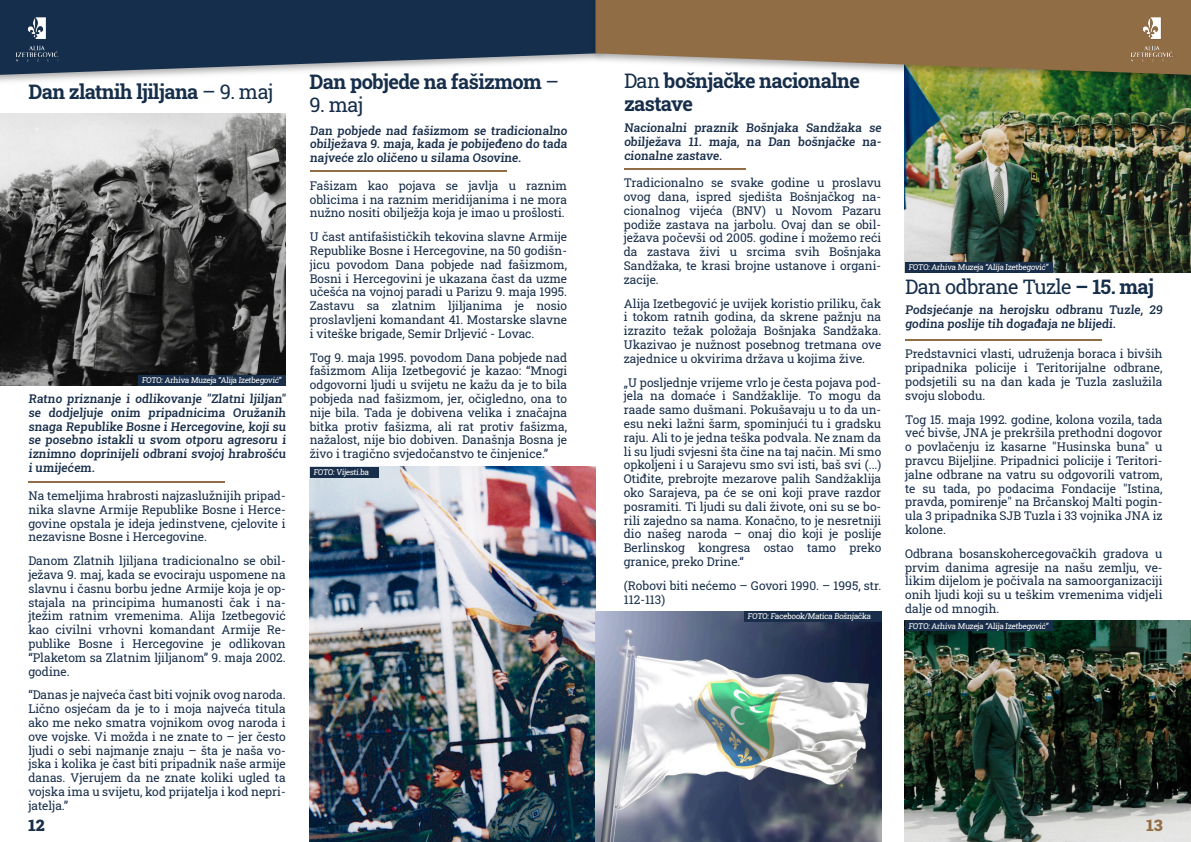
<style>
.page{position:relative;width:1191px;height:842px;background:#fff}
.page>*{position:absolute;margin:0;border:0;box-sizing:border-box;transform-origin:0 0}
.t1{font:700 20px/23px "Roboto Slab";letter-spacing:-.03em;color:#162e4a}
.t2{font:20px "Roboto Slab";letter-spacing:-.03em;color:#162e4a}
.t3{font:900 16.1px "Roboto Slab";color:#182e4a}
.t4{font:900 16.1px "Roboto Slab";color:#936e46}
.t5{font:12px/13.8px "Roboto Slab";color:#182e4a;text-align:justify}
.t6{font:500 12px/13.8px "Roboto Slab";color:#182e4a;text-align:justify}
.t7{font:8px "Roboto Slab";letter-spacing:-.03em;color:#fff}
.s1{font-weight:400}
.s2{font-weight:700}
</style>
<div class="page">
<img style="left:905px;top:620px;width:286px;height:222px">
<div style="left:905px;top:620px;width:147px;height:11px;background:#182e4a"></div>
<img style="left:905px;top:85px;width:286px;height:188px">
<svg style="left:75px;top:0;width:516px;height:75px;fill:#142e4b"></svg>
<img style="left:591px;top:0;width:600px;height:85px">
<svg style="left:595px;top:0;width:520px;height:75px;fill:#916d46"></svg>
<img style="left:0;top:0;width:75px;height:75px">
<img style="left:1115px;top:0;width:76px;height:75px">
<hr style="left:28px;top:481px;width:197px;height:1px;background:#916d46">
<img style="left:0;top:114px;width:286px;height:271px">
<div style="left:138px;top:375px;width:148px;height:10px;background:#182e4a"></div>
<hr style="left:310px;top:171px;width:196px;height:1px;background:#916d46">
<img style="left:310px;top:467px;width:285px;height:375px">
<div style="left:310px;top:467px;width:68px;height:10px;background:#182e4a"></div>
<hr style="left:905px;top:339px;width:196px;height:2px;background:#916d46">
<div style="left:905px;top:262px;width:147px;height:11px;background:#182e4a"></div>
<hr style="left:624px;top:168px;width:121px;height:1px;background:#916d46">
<img style="left:595px;top:611px;width:286px;height:231px">
<div style="left:744px;top:611px;width:137px;height:10px;background:#182e4a"></div>
<h1 class="t1" style="left:28px;top:79px;width:246px">Dan zlatnih ljiljana <span class="s1">– 9. maj</span></h1>
<p class="t7" style="left:142px;top:375px;width:142px">FOTO: Arhiva Muzeja “Alija Izetbegović”</p>
<p class="t6" style="left:28px;top:391px;width:260px">Ratno priznanje i odlikovanje "Zlatni ljiljan" se dodjeljuje onim pripadnicima Oružanih snaga Republike Bosne i Hercegovine, koji su se posebno istakli u svom otporu agresoru i iznimno doprinijeli odbrani svojoj hrabrošću i umijećem.</p>
<p class="t5" style="left:28px;top:488px;width:259px">Na temeljima hrabrosti najzaslužnijih pripad&shy;nika slavne Armije Republike Bosne i Herce&shy;govine opstala je ideja jedinstvene, cjelovite i nezavisne Bosne i Hercegovine.</p>
<p class="t5" style="left:28px;top:554px;width:259px">Danom Zlatnih ljiljana tradicionalno se obil&shy;ježava 9. maj, kada se evociraju uspomene na slavnu i časnu borbu jedne Armije koja je op&shy;stajala na principima humanosti čak i na&shy;jtežim ratnim vremenima. Alija Izetbegović kao civilni vrhovni komandant Armije Re&shy;publike Bosne i Hercegovine je odlikovan “Plaketom sa Zlatnim ljiljanom” 9. maja 2002. godine.</p>
<p class="t5" style="left:28px;top:688px;width:259px">“Danas je najveća čast biti vojnik ovog naroda.<br>Lično osjećam da je to i moja najveća titula ako me neko smatra vojnikom ovog naroda i ove vojske. Vi možda i ne znate to – jer često ljudi o sebi najmanje znaju – šta je naša vo&shy;jska i kolika je čast biti pripadnik naše armije danas. Vjerujem da ne znate koliki ugled ta vojska ima u svijetu, kod prijatelja i kod nepri&shy;jatelja.”</p>
<h1 class="t1" style="left:309px;top:70px;width:251px">Dan pobjede na fašizmom <span class="s1">–</span></h1>
<h1 class="t2" style="left:309px;top:91px;width:55px">9. maj</h1>
<p class="t6" style="left:310px;top:123px;width:260px">Dan pobjede nad fašizmom se tradicionalno obilježava 9. maja, kada je pobijeđeno do tada najveće zlo oličeno u silama Osovine.</p>
<p class="t5" style="left:310px;top:178px;width:259px">Fašizam kao pojava se javlja u raznim oblicima i na raznim meridijanima i ne mora nužno nositi obilježja koja je imao u prošlosti.</p>
<p class="t5" style="left:310px;top:230px;width:259px">U čast antifašističkih tekovina slavne Armije Republike Bosne i Hercegovine, na 50 godišn&shy;jicu povodom Dana pobjede nad fašizmom, Bosni i Hercegovini je ukazana čast da uzme učešća na vojnoj paradi u Parizu 9. maja 1995.<br>Zastavu sa zlatnim ljiljanima je nosio proslavljeni komandant 41. Mostarske slavne i viteške brigade, Semir Drljević - Lovac.</p>
<p class="t5" style="left:310px;top:350px;width:259px">Tog 9. maja 1995. povodom Dana pobjede nad fašizmom Alija Izetbegović je kazao: “Mnogi odgovorni ljudi u svijetu ne kažu da je to bila pobjeda nad fašizmom, jer, očigledno, ona to nije bila. Tada je dobivena velika i značajna bitka protiv fašizma, ali rat protiv fašizma, nažalost, nije bio dobiven. Današnja Bosna je živo i tragično svjedočanstvo te činjenice.”</p>
<p class="t7" style="left:313px;top:467px;width:58px">FOTO: Vijesti.ba</p>
<h1 class="t1" style="left:624px;top:68px;width:237px"><span class="s1">Dan</span> bošnjačke nacionalne zastave</h1>
<p class="t6" style="left:624px;top:120px;width:260px">Nacionalni praznik Bošnjaka Sandžaka se obilježava 11. maja, na Dan bošnjačke na&shy;cionalne zastave.</p>
<p class="t5" style="left:624px;top:176px;width:259px">Tradicionalno se svake godine u proslavu ovog dana, ispred sjedišta Bošnjačkog na&shy;cionalnog vijeća (BNV) u Novom Pazaru podiže zastava na jarbolu. Ovaj dan se obil&shy;ježava počevši od 2005. godine i možemo reći da zastava živi u srcima svih Bošnjaka Sandžaka, te krasi brojne ustanove i organi&shy;zacije.</p>
<p class="t5" style="left:624px;top:296px;width:259px">Alija Izetbegović je uvijek koristio priliku, čak i tokom ratnih godina, da skrene pažnju na izrazito težak položaja Bošnjaka Sandžaka.<br>Ukazivao je nužnost posebnog tretmana ove zajednice u okvirima država u kojima žive.</p>
<p class="t5" style="left:624px;top:375px;width:259px">„U posljednje vrijeme vrlo je česta pojava pod&shy;jela na domaće i Sandžaklije. To mogu da raade samo dušmani. Pokušavaju u to da un&shy;esu neki lažni šarm, spominjući tu i gradsku raju. Ali to je jedna teška podvala. Ne znam da li su ljudi svjesni šta čine na taj način. Mi smo opkoljeni i u Sarajevu smo svi isti, baš svi (...)<br>Otiđite, prebrojte mezarove palih Sandžaklija oko Sarajeva, pa će se oni koji prave razdor posramiti. Ti ljudi su dali živote, oni su se bo&shy;rili zajedno sa nama. Konačno, to je nesretniji dio našeg naroda – onaj dio koji je poslije Berlinskog kongresa ostao tamo preko granice, preko Drine.“</p>
<p class="t5" style="left:624px;top:578px;width:259px">(Robovi biti nećemo – Govori 1990. – 1995, str.<br>112-113)</p>
<p class="t7" style="left:747px;top:611px;width:126px">FOTO: Facebook/Matica Bošnjačka</p>
<p class="t7" style="left:908px;top:262px;width:142px">FOTO: Arhiva Muzeja “Alija Izetbegović”</p>
<h1 class="t2" style="left:905px;top:273px;width:250px">Dan odbrane Tuzle <span class="s2">– 15. maj</span></h1>
<p class="t6" style="left:905px;top:303px;width:260px">Podsjećanje na herojsku odbranu Tuzle, 29 godina poslije tih događaja ne blijedi.</p>
<p class="t5" style="left:905px;top:347px;width:259px">Predstavnici vlasti, udruženja boraca i bivših pripadnika policije i Teritorijalne odbrane, podsjetili su na dan kada je Tuzla zaslužila svoju slobodu.</p>
<p class="t5" style="left:905px;top:412px;width:259px">Tog 15. maja 1992. godine, kolona vozila, tada već bivše, JNA je prekršila prethodni dogovor o povlačenju iz kasarne "Husinska buna" u pravcu Bijeljine. Pripadnici policije i Teritori&shy;jalne odbrane na vatru su odgovorili vatrom, te su tada, po podacima Fondacije "Istina, pravda, pomirenje" na Brčanskoj Malti pogin&shy;ula 3 pripadnika SJB Tuzla i 33 vojnika JNA iz kolone.</p>
<p class="t5" style="left:905px;top:546px;width:259px">Odbrana bosanskohercegovačkih gradova u prvim danima agresije na našu zemlju, ve&shy;likim dijelom je počivala na samoorganizaciji onih ljudi koji su u teškim vremenima vidjeli dalje od mnogih.</p>
<p class="t7" style="left:908px;top:620px;width:142px">FOTO: Arhiva Muzeja “Alija Izetbegović”</p>
<h2 class="t3" style="left:28px;top:814px;width:18px">12</h2>
<h2 class="t4" style="left:1146px;top:814px;width:18px">13</h2>
</div>
